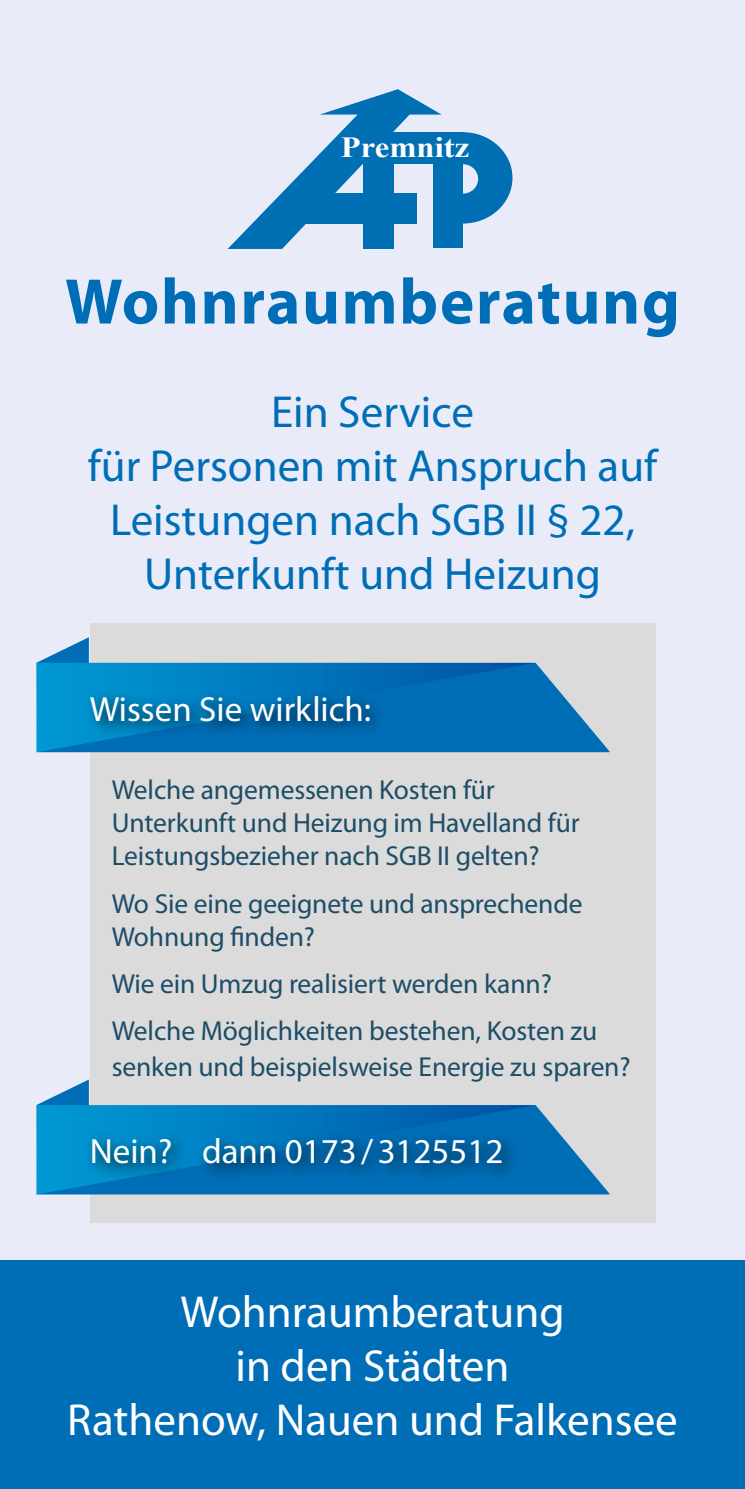
<style>
.page{position:relative;width:745px;height:1489px;background:#fff}
.page>*{position:absolute;margin:0;border:0;box-sizing:border-box;transform-origin:0 0}
.t1{font:700 65px "Myriad Pro";letter-spacing:.025em;color:#006eb7}
.t2{font:45px/54px "Myriad Pro";color:#006eb7;text-align:center}
.t3{font:45px/54px "Myriad Pro";color:#fff;text-align:center}
.t4{font:35px "Myriad Pro";color:#fff}
.t5{font:700 29.25px "Times New Roman";color:#fff;scale:1.12 1}
.t6{font:27.5px/33px "Myriad Pro";letter-spacing:-.005em;color:#1d4d67}
</style>
<div class="page">
<div style="left:0;top:0;width:744px;height:1282px;background:#e9ecf8"></div>
<div style="left:0;top:1259px;width:744px;height:229px;background:#006eb7"></div>
<svg style="left:227px;top:89px;width:214px;height:160px"></svg>
<div style="left:303px;top:193px;width:113px;height:30px;background:#006fb4"></div>
<div style="left:362px;top:155px;width:31px;height:93px;background:#006fb4"></div>
<div style="left:433px;top:155px;width:29px;height:93px;background:#006fb4"></div>
<div style="left:359px;top:132px;width:103px;height:32px;background:#006fb4"></div>
<svg style="left:462px;top:132px;width:50px;height:91px"></svg>
<div style="left:90px;top:623px;width:564px;height:599px;background:#dbdbdb"></div>
<svg style="left:38px;top:637px;width:51px;height:25px"></svg>
<svg style="left:535px;top:662px;width:74px;height:90px"></svg>
<svg style="left:36px;top:662px;width:499px;height:90px;background:#0378bd"></svg>
<div style="left:82px;top:687px;width:305px;height:51px;background:#000;opacity:.75"></div>
<svg style="left:38px;top:1079px;width:51px;height:25px"></svg>
<svg style="left:535px;top:1105px;width:74px;height:89px;fill:#0872b8"></svg>
<svg style="left:36px;top:1104px;width:499px;height:90px;background:#047bbf"></svg>
<div style="left:84px;top:1129px;width:435px;height:51px;background:#000;opacity:.75"></div>
<p class="t5" style="left:341px;top:127px;width:116px">Premnitz</p>
<h1 class="t1" style="left:65px;top:259px;width:616px">Wohnraumberatung</h1>
<h2 class="t2" style="left:88px;top:384px;width:570px">Ein Service<br>für Personen mit Anspruch auf<br>Leistungen nach SGB II § 22,<br>Unterkunft und Heizung</h2>
<p class="t4" style="left:90px;top:687px;width:283px">Wissen Sie wirklich:</p>
<p class="t6" style="left:112px;top:773px;width:469px">Welche angemessenen Kosten für<br>Unterkunft und Heizung im Havelland für<br>Leistungsbezieher nach SGB II gelten?</p>
<p class="t6" style="left:112px;top:886px;width:472px">Wo Sie eine geeignete und ansprechende<br>Wohnung finden?</p>
<p class="t6" style="left:112px;top:959px;width:487px;line-height:47.2px">Wie ein Umzug realisiert werden kann?<br>Welche Möglichkeiten bestehen, Kosten zu</p>
<p class="t6" style="left:112px;top:1049px;width:520px">senken und beispielsweise Energie zu sparen?</p>
<p class="t4" style="left:90px;top:1129px;width:415px">Nein? dann 0173/3125512</p>
<h2 class="t3" style="left:67px;top:1283px;width:611px">Wohnraumberatung<br>in den Städten<br>Rathenow, Nauen und Falkensee</h2>
</div>
